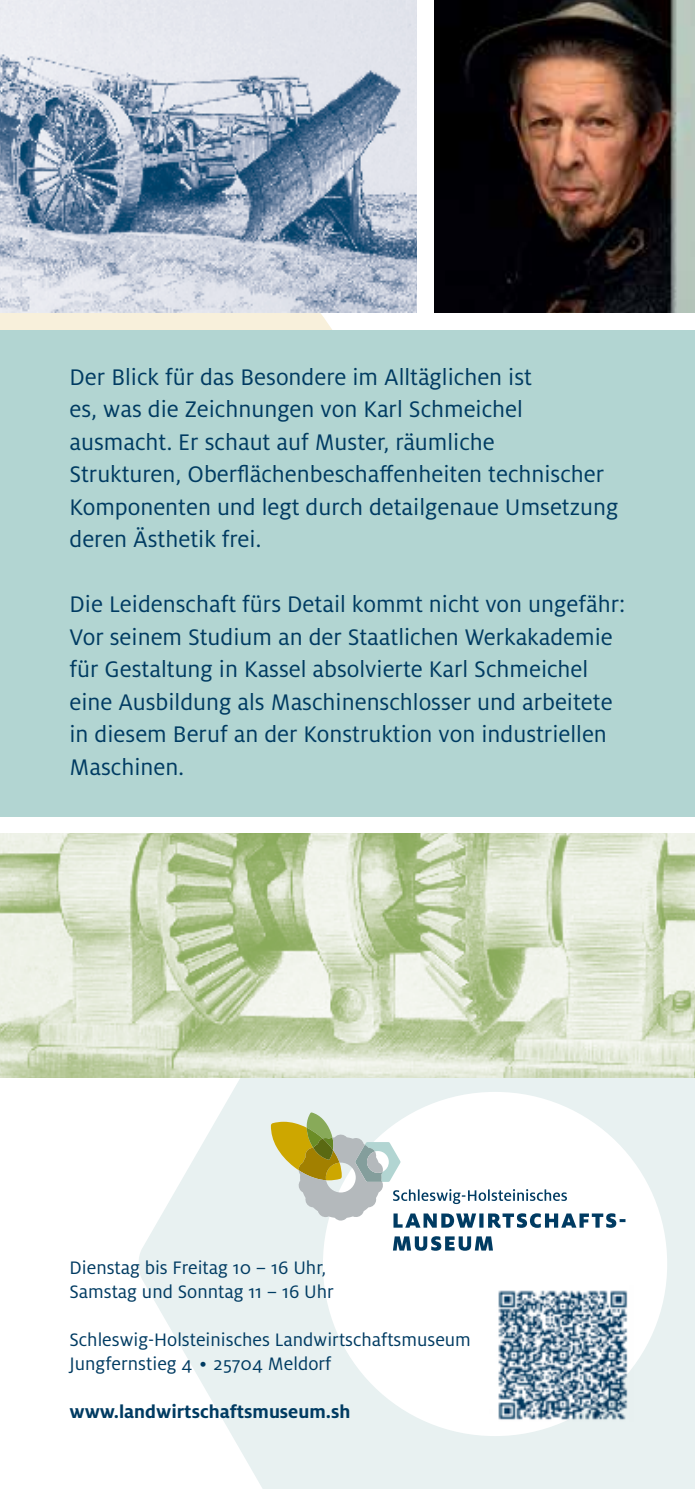
<style>
.page{position:relative;width:695px;height:1489px;background:#fff}
.page>*{position:absolute;margin:0;border:0;box-sizing:border-box;transform-origin:0 0}
.t1{font:25px/32.5px "Milo Pro";color:#003b62}
.t2{font:20px/24px "Milo Pro";color:#003b62}
.t3{font:700 20px "Milo Pro";color:#003b62}
</style>
<div class="page">
<div style="left:0;top:313px;width:332px;height:17px;background:#f8f0db"></div>
<svg style="left:137px;top:1076px;width:557px;height:412px;fill:#e8f1f1"></svg>
<div style="left:0;top:330px;width:694px;height:486px;background:#b2d5d2"></div>
<img style="left:434px;top:0;width:260px;height:313px">
<svg style="left:393px;top:1236px;width:100px;height:14px"></svg>
<svg style="left:271px;top:1112px;width:354px;height:115px"></svg>
<img style="left:0;top:0;width:417px;height:313px">
<img style="left:0;top:833px;width:694px;height:243px">
<img style="left:488px;top:1282px;width:145px;height:145px">
<p class="t1" style="left:69px;top:361px;width:550px">Der Blick für das Besondere im Alltäglichen ist<br>es, was die Zeichnungen von Karl Schmeichel ausmacht. Er schaut auf Muster, räumliche<br>Strukturen, Oberflächenbeschaffenheiten technischer Komponenten und legt durch detailgenaue Umsetzung deren Ästhetik frei.</p>
<p class="t1" style="left:69px;top:588px;width:557px">Die Leidenschaft fürs Detail kommt nicht von ungefähr:<br>Vor seinem Studium an der Staatlichen Werkakademie für Gestaltung in Kassel absolvierte Karl Schmeichel eine Ausbildung als Maschinenschlosser und arbeitete in diesem Beruf an der Konstruktion von industriellen Maschinen.</p>
<p class="t2" style="left:69px;top:1255px;width:266px">Dienstag bis Freitag 10 – 16 Uhr,<br>Samstag und Sonntag 11 – 16 Uhr</p>
<p class="t2" style="left:69px;top:1327px;width:403px">Schleswig-Holsteinisches Landwirtschaftsmuseum<br>Jungfernstieg 4 ∙ 25704 Meldorf</p>
<p class="t3" style="left:69px;top:1399px;width:282px">www.landwirtschaftsmuseum.sh</p>
</div>
